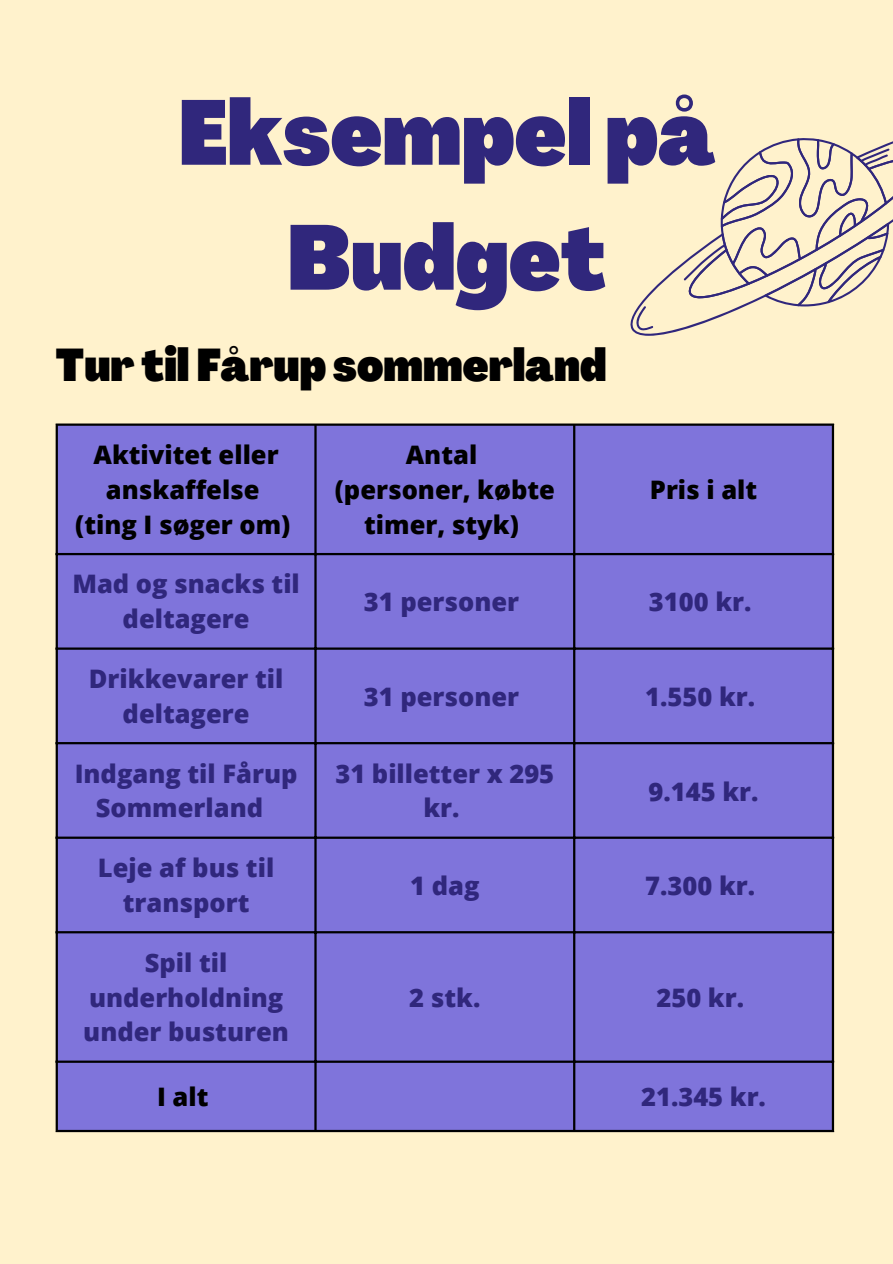
<style>
.page{position:relative;width:893px;height:1264px;background:#fff}
.page>*{position:absolute;margin:0;border:0;box-sizing:border-box;transform-origin:0 0}
.t1{font:900 condensed 90px/124.8px "Agrandir";color:#30277c;text-align:center}
.t2{font:900 condensed 45px "Agrandir";color:#000}
.t3{font:800 25.5px/34.8px "Open Sans";color:#30277c;text-align:center}
.t4{font:800 25.5px/34.8px "Open Sans";color:#000;text-align:center}
</style>
<div class="page">
<div style="left:0;top:0;width:892px;height:1263px;background:#fff2cc"></div>
<div style="left:58px;top:426px;width:773px;height:703px;background:#7f74db"></div>
<hr style="left:56px;top:426px;width:2px;height:703px;background:#000">
<hr style="left:314px;top:426px;width:2px;height:703px;background:#000">
<hr style="left:573px;top:426px;width:2px;height:703px;background:#000">
<hr style="left:831px;top:426px;width:3px;height:703px;background:#000">
<hr style="left:56px;top:423px;width:778px;height:3px;background:#000">
<hr style="left:56px;top:553px;width:778px;height:2px;background:#000">
<hr style="left:56px;top:647px;width:778px;height:2px;background:#000">
<hr style="left:56px;top:742px;width:778px;height:2px;background:#000">
<hr style="left:56px;top:836px;width:778px;height:2px;background:#000">
<hr style="left:56px;top:931px;width:778px;height:2px;background:#000">
<hr style="left:56px;top:1060px;width:778px;height:2px;background:#000">
<hr style="left:56px;top:1129px;width:778px;height:3px;background:#000">
<svg style="left:630px;top:262px;width:184px;height:74px"></svg>
<svg style="left:683px;top:138px;width:209px;height:168px"></svg>
<svg style="left:634px;top:305px;width:19px;height:28px"></svg>
<p class="t1" style="left:178px;top:80px;width:538px">Eksempel på<br>Budget</p>
<p class="t2" style="left:56px;top:347px;width:552px">Tur til Fårup sommerland</p>
<h1 class="t4" style="left:94px;top:437px;width:186px">Aktivitet eller anskaffelse</h1>
<p class="t4" style="left:75px;top:506px;width:216px">(ting I søger om)</p>
<p class="t3" style="left:72px;top:566px;width:229px">Mad og snacks til deltagere</p>
<p class="t3" style="left:89px;top:660px;width:196px">Drikkevarer til deltagere</p>
<p class="t4" style="left:406px;top:437px;width:73px">Antal</p>
<p class="t4" style="left:335px;top:471px;width:221px">(personer, købte timer, styk)</p>
<p class="t4" style="left:649px;top:471px;width:109px">Pris i alt</p>
<p class="t3" style="left:364px;top:584px;width:157px">31 personer</p>
<p class="t3" style="left:649px;top:584px;width:104px">3100 kr.</p>
<p class="t3" style="left:364px;top:678px;width:157px">31 personer</p>
<p class="t3" style="left:645px;top:678px;width:111px">1.550 kr.</p>
<p class="t3" style="left:75px;top:755px;width:224px">Indgang til Fårup<br>Sommerland</p>
<p class="t3" style="left:335px;top:755px;width:220px">31 billetter x 295 kr.</p>
<p class="t3" style="left:648px;top:773px;width:111px">9.145 kr.</p>
<p class="t3" style="left:98px;top:849px;width:178px">Leje af bus til transport</p>
<p class="t3" style="left:83px;top:944px;width:207px">Spil til underholdning under busturen</p>
<p class="t3" style="left:410px;top:867px;width:71px">1 dag</p>
<p class="t3" style="left:645px;top:867px;width:111px">7.300 kr.</p>
<p class="t3" style="left:409px;top:979px;width:73px">2 stk.</p>
<p class="t3" style="left:656px;top:979px;width:89px">250 kr.</p>
<p class="t4" style="left:157px;top:1078px;width:53px">I alt</p>
<p class="t3" style="left:641px;top:1078px;width:126px">21.345 kr.</p>
</div>
